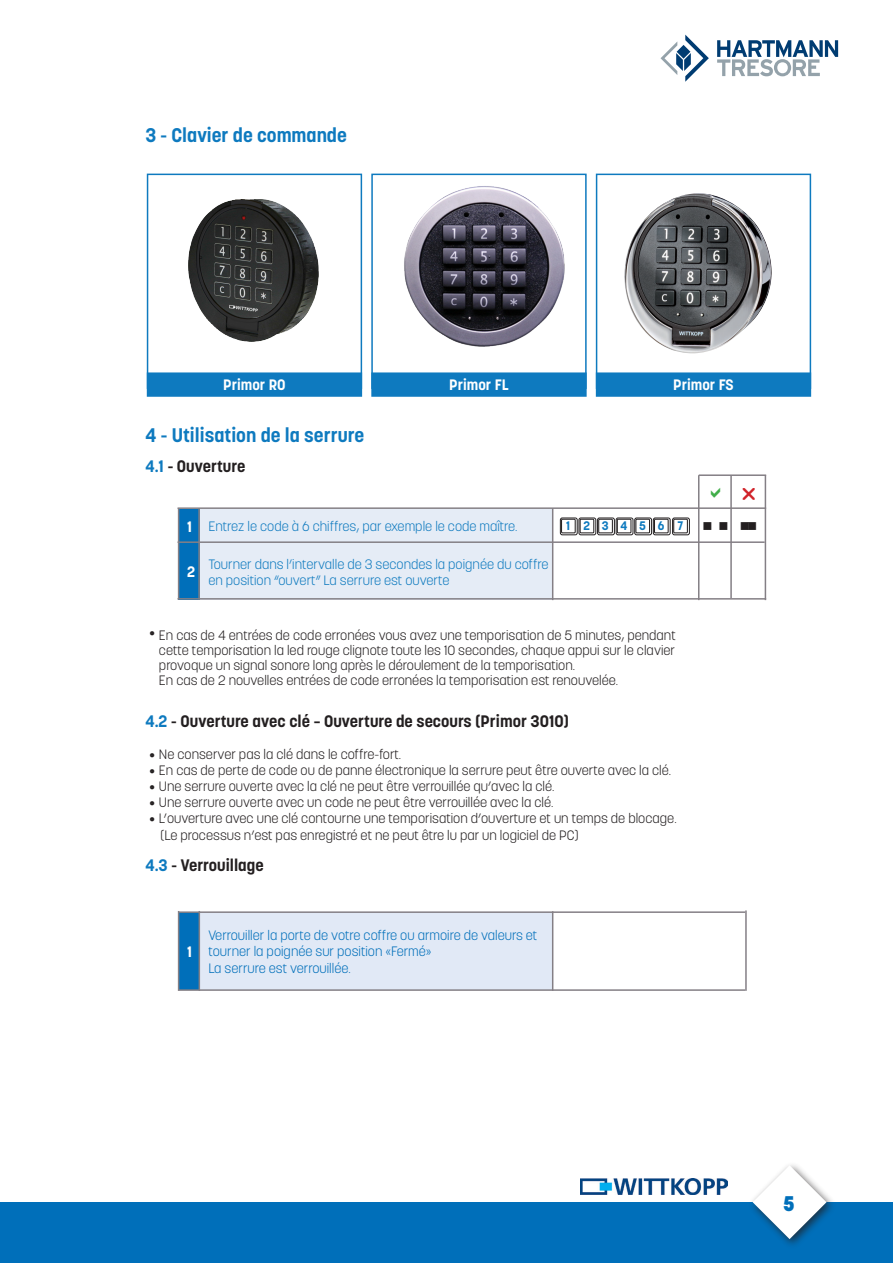
<style>
.page{position:relative;width:893px;height:1263px;background:#fff}
.page>*{position:absolute;margin:0;border:0;box-sizing:border-box;transform-origin:0 0}
.t1{font:800 21px "Korolev";color:#006fba}
.t2{font:700 19.5px "Korolev";color:#0e7abf}
.t3{font:700 16.5px "Korolev";color:#231f20}
.t4{font:700 15px "Korolev";color:#fff}
.Style_de_paragraphe{font:300 13.5px "Korolev";color:#231f20}
.t5{font:300 13.5px/16.2px "Korolev";color:#0e7abf}
.t6{font:300 13.5px/16.2px "Korolev";color:#006fba}
.t7{font:700 12.3px "Korolev";color:#0e7abf}
.s1{color:#0e7abf}
</style>
<div class="page">
<img style="left:580px;top:1178px;width:148px;height:17px">
<div style="left:0;top:1202px;width:893px;height:61px;background:#006fba"></div>
<div style="left:748px;top:1161px;width:88px;height:88px;background:#231f20;opacity:.75"></div>
<svg style="left:753px;top:1165px;width:73px;height:74px"></svg>
<div style="left:147px;top:174px;width:215px;height:215px;background:#fff;border:2px solid #0e7abf"></div>
<div style="left:148px;top:373px;width:213px;height:23px;background:#0e7abf"></div>
<div style="left:147px;top:372px;width:215px;height:25px;border:2px solid #0e7abf"></div>
<img style="left:404px;top:186px;width:161px;height:161px">
<div style="left:371px;top:174px;width:216px;height:215px;border:2px solid #0e7abf"></div>
<div style="left:372px;top:373px;width:214px;height:23px;background:#0e7abf"></div>
<div style="left:371px;top:372px;width:216px;height:25px;border:2px solid #0e7abf"></div>
<img style="left:624px;top:193px;width:148px;height:161px">
<div style="left:596px;top:174px;width:215px;height:215px;border:2px solid #0e7abf"></div>
<div style="left:597px;top:373px;width:213px;height:23px;background:#0e7abf"></div>
<div style="left:596px;top:372px;width:215px;height:25px;border:2px solid #0e7abf"></div>
<div style="left:179px;top:912px;width:21px;height:78px;background:#006fba"></div>
<div style="left:200px;top:912px;width:353px;height:78px;background:#e1e9f6"></div>
<hr style="left:179px;top:911px;width:566px;height:2px;background:#847f85">
<hr style="left:179px;top:989px;width:566px;height:2px;background:#847f85">
<hr style="left:178px;top:911px;width:1px;height:80px;background:#847f85">
<hr style="left:199px;top:911px;width:1px;height:80px;background:#847f85">
<hr style="left:552px;top:911px;width:1px;height:80px;background:#847f85">
<hr style="left:745px;top:910px;width:2px;height:81px;background:#847f85">
<div style="left:179px;top:509px;width:21px;height:34px;background:#006fba"></div>
<div style="left:179px;top:543px;width:21px;height:57px;background:#006fba"></div>
<div style="left:200px;top:509px;width:353px;height:34px;background:#e5ecf6"></div>
<div style="left:200px;top:543px;width:353px;height:57px;background:#e5ecf6"></div>
<hr style="left:178px;top:507px;width:588px;height:2px;background:#847f85">
<hr style="left:699px;top:474px;width:67px;height:2px;background:#847f85">
<hr style="left:178px;top:541px;width:587px;height:2px;background:#847f85">
<hr style="left:178px;top:598px;width:588px;height:2px;background:#847f85">
<hr style="left:178px;top:508px;width:1px;height:92px;background:#847f85">
<hr style="left:198px;top:508px;width:2px;height:92px;background:#847f85">
<hr style="left:552px;top:508px;width:1px;height:92px;background:#847f85">
<hr style="left:698px;top:475px;width:1px;height:125px;background:#847f85">
<hr style="left:730px;top:475px;width:2px;height:123px;background:#847f85">
<hr style="left:765px;top:475px;width:1px;height:125px;background:#847f85">
<div style="left:560px;top:518px;width:18px;height:17px;border:1px solid #231f20;border-radius:2px"></div>
<div style="left:561px;top:519px;width:15px;height:14px;border:1px solid #231f20"></div>
<div style="left:579px;top:518px;width:17px;height:17px;border:1px solid #231f20;border-radius:2px"></div>
<div style="left:580px;top:519px;width:14px;height:14px;border:1px solid #231f20"></div>
<div style="left:597px;top:518px;width:18px;height:17px;border:1px solid #231f20;border-radius:2px"></div>
<div style="left:598px;top:519px;width:15px;height:14px;border:1px solid #231f20"></div>
<div style="left:616px;top:518px;width:17px;height:17px;border:1px solid #231f20;border-radius:2px"></div>
<div style="left:617px;top:519px;width:14px;height:14px;border:1px solid #231f20"></div>
<div style="left:634px;top:518px;width:18px;height:17px;border:1px solid #231f20;border-radius:2px"></div>
<div style="left:635px;top:519px;width:15px;height:14px;border:1px solid #231f20"></div>
<div style="left:653px;top:518px;width:17px;height:17px;border:1px solid #231f20;border-radius:2px"></div>
<div style="left:654px;top:519px;width:15px;height:14px;border:1px solid #231f20"></div>
<div style="left:672px;top:518px;width:18px;height:17px;border:1px solid #231f20;border-radius:2px"></div>
<div style="left:673px;top:519px;width:15px;height:14px;border:1px solid #231f20"></div>
<img style="left:188px;top:199px;width:130px;height:143px">
<svg style="left:660px;top:35px;width:49px;height:47px"></svg>
<svg style="left:717px;top:40px;width:121px;height:36px"></svg>
<p class="t2" style="left:145px;top:123px;width:203px">3 - Clavier de commande</p>
<p class="t4" style="left:223px;top:375px;width:64px">Primor RO</p>
<p class="t4" style="left:449px;top:375px;width:61px">Primor FL</p>
<p class="t4" style="left:673px;top:375px;width:62px">Primor FS</p>
<p class="t2" style="left:145px;top:423px;width:220px">4 - Utilisation de la serrure</p>
<p class="t3" style="left:145px;top:456px;width:101px"><span class="s1">4.1</span> - Ouverture</p>
<p class="t4" style="left:187px;top:517px;width:6px">1</p>
<p class="t4" style="left:187px;top:562px;width:10px">2</p>
<p class="t5" style="left:208px;top:518px;width:311px">Entrez le code à 6 chiffres, par exemple le code maître.</p>
<p class="t5" style="left:208px;top:556px;width:342px">Tourner dans l’intervalle de 3 secondes la poignée du coffre en position “ouvert” La serrure est ouverte</p>
<p class="t7" style="left:566px;top:518px;width:6px">1</p>
<p class="t7" style="left:583px;top:518px;width:8px">2</p>
<p class="t7" style="left:602px;top:518px;width:8px">3</p>
<p class="t7" style="left:620px;top:518px;width:8px">4</p>
<p class="t7" style="left:639px;top:518px;width:8px">5</p>
<p class="t7" style="left:658px;top:518px;width:8px">6</p>
<p class="t7" style="left:677px;top:518px;width:7px">7</p>
<p class="Style_de_paragraphe" style="left:159px;top:627px;width:518px">En cas de 4 entrées de code erronées vous avez une temporisation de 5 minutes, pendant</p>
<p class="Style_de_paragraphe" style="left:159px;top:642px;width:518px">cette temporisation la led rouge clignote toute les 10 secondes, chaque appui sur le clavier</p>
<p class="Style_de_paragraphe" style="left:159px;top:657px;width:418px">provoque un signal sonore long après le déroulement de la temporisation.</p>
<p class="Style_de_paragraphe" style="left:159px;top:672px;width:461px">En cas de 2 nouvelles entrées de code erronées la temporisation est renouvelée.</p>
<p class="t3" style="left:145px;top:711px;width:425px"><span class="s1">4.2</span> - Ouverture avec clé – Ouverture de secours (Primor 3010)</p>
<p class="Style_de_paragraphe" style="left:159px;top:745px;width:244px">Ne conserver pas la clé dans le coffre-fort.</p>
<p class="Style_de_paragraphe" style="left:159px;top:761px;width:514px">En cas de perte de code ou de panne électronique la serrure peut être ouverte avec la clé.</p>
<p class="Style_de_paragraphe" style="left:159px;top:778px;width:397px">Une serrure ouverte avec la clé ne peut être verrouillée qu’avec la clé.</p>
<p class="Style_de_paragraphe" style="left:159px;top:794px;width:396px">Une serrure ouverte avec un code ne peut être verrouillée avec la clé.</p>
<p class="Style_de_paragraphe" style="left:159px;top:810px;width:519px">L’ouverture avec une clé contourne une temporisation d’ouverture et un temps de blocage.</p>
<p class="Style_de_paragraphe" style="left:160px;top:826px;width:420px">(Le processus n’est pas enregistré et ne peut être lu par un logiciel de PC)</p>
<p class="t3" style="left:145px;top:855px;width:120px"><span class="s1">4.3</span> - Verrouillage</p>
<p class="t4" style="left:187px;top:942px;width:6px">1</p>
<p class="t6" style="left:208px;top:927px;width:330px">Verrouiller la porte de votre coffre ou armoire de valeurs et tourner la poignée sur position «Fermé»</p>
<p class="t6" style="left:208px;top:960px;width:144px">La serrure est verrouillée.</p>
<p class="t1" style="left:783px;top:1190px;width:13px">5</p>
</div>
